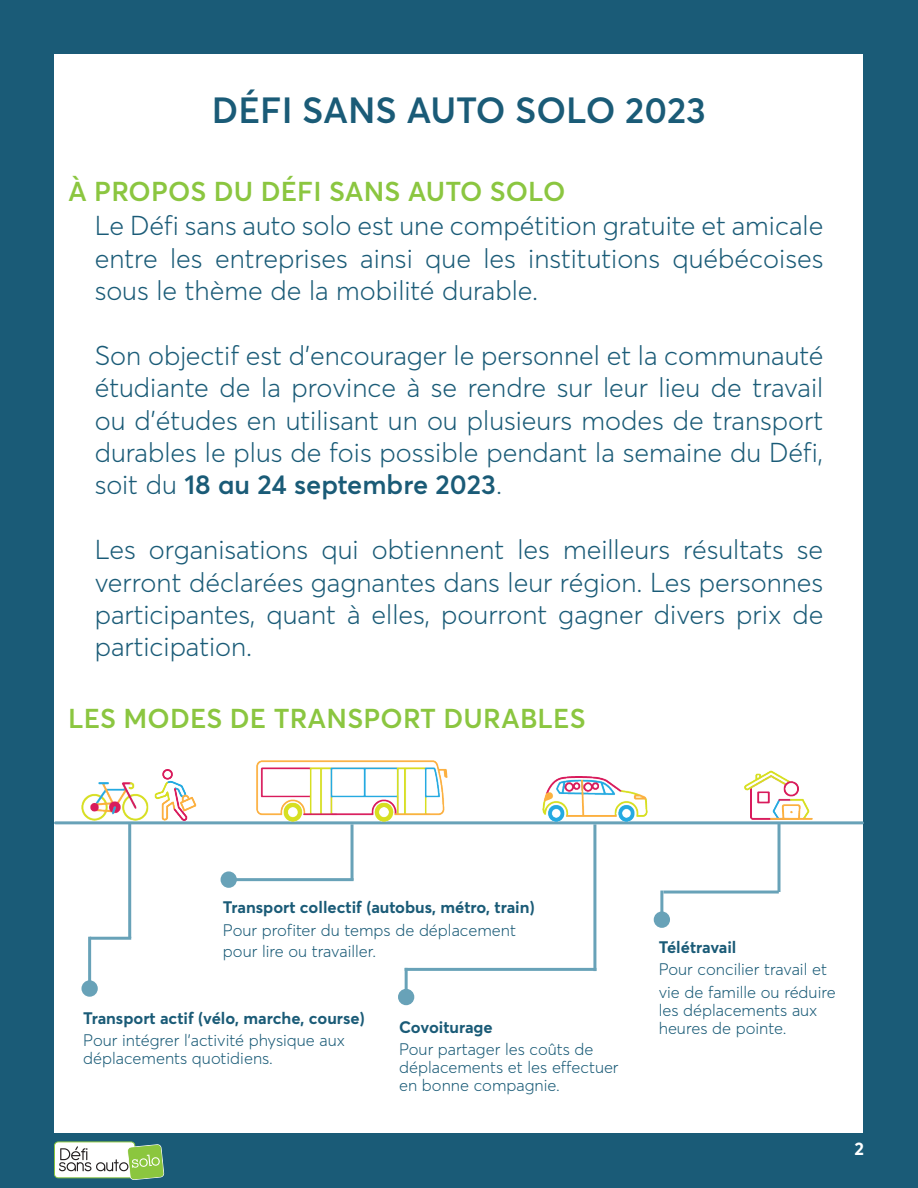
<style>
.page{position:relative;width:918px;height:1188px;background:#1a5b77}
.page>*{position:absolute;margin:0;border:0;box-sizing:border-box;transform-origin:0 0}
.t1{font:600 36px "Averta";color:#1a5b77}
.t2{font:300 27px/32.4px "Averta";color:#1a5b77;text-align:justify}
.t3{font:600 27px "Averta";letter-spacing:.005em;color:#8bc640}
.t4{font:700 18px "Averta";color:#fff}
.Style_de_paragraphe_1{font:300 16.5px/18px "Averta";color:#1a5b77}
.Style_de_paragraphe_1-2{font:700 16.5px "Averta";color:#1a5b77}
.s1{font-weight:600}
</style>
<div class="page">
<div style="left:55px;top:55px;width:808px;height:1078px;background:#fff"></div>
<svg style="left:54px;top:1141px;width:110px;height:39px;background:#bacfae"></svg>
<hr style="left:56px;top:821px;width:806px;height:3px;background:#68a2b8">
<hr style="left:128px;top:823px;width:3px;height:115px;background:#68a2b8">
<div style="left:83px;top:982px;width:13px;height:13px;background:#68a2b8;border-radius:50%"></div>
<div style="left:81px;top:980px;width:17px;height:17px;border:3px solid #68a2b8;border-radius:50%"></div>
<hr style="left:351px;top:824px;width:3px;height:57px;background:#68a2b8">
<div style="left:222px;top:873px;width:13px;height:13px;background:#68a2b8;border-radius:50%"></div>
<div style="left:221px;top:871px;width:16px;height:17px;border:3px solid #68a2b8;border-radius:50%"></div>
<hr style="left:90px;top:937px;width:41px;height:3px;background:#68a2b8">
<hr style="left:88px;top:937px;width:3px;height:52px;background:#68a2b8">
<hr style="left:229px;top:878px;width:125px;height:3px;background:#68a2b8">
<hr style="left:593px;top:824px;width:3px;height:147px;background:#68a2b8">
<div style="left:400px;top:990px;width:13px;height:14px;background:#68a2b8;border-radius:50%"></div>
<div style="left:398px;top:989px;width:16px;height:16px;border:3px solid #68a2b8;border-radius:50%"></div>
<hr style="left:405px;top:968px;width:191px;height:3px;background:#68a2b8">
<hr style="left:405px;top:968px;width:3px;height:29px;background:#68a2b8">
<hr style="left:778px;top:823px;width:3px;height:69px;background:#68a2b8">
<div style="left:655px;top:913px;width:14px;height:13px;background:#68a2b8;border-radius:50%"></div>
<div style="left:654px;top:911px;width:16px;height:17px;border:3px solid #68a2b8;border-radius:50%"></div>
<hr style="left:663px;top:891px;width:116px;height:3px;background:#68a2b8">
<hr style="left:660px;top:891px;width:3px;height:29px;background:#68a2b8">
<img style="left:81px;top:783px;width:68px;height:38px">
<img style="left:256px;top:761px;width:192px;height:60px">
<img style="left:542px;top:777px;width:106px;height:44px">
<img style="left:745px;top:770px;width:67px;height:50px">
<img style="left:154px;top:770px;width:42px;height:51px">
<p class="t1" style="left:212px;top:87px;width:496px">DÉFI SANS AUTO SOLO 2023</p>
<p class="t3" style="left:68px;top:174px;width:499px">À PROPOS DU DÉFI SANS AUTO SOLO</p>
<p class="t2" style="left:95px;top:209px;width:730px">Le Défi sans auto solo est une compétition gratuite et amicale entre les entreprises ainsi que les institutions québécoises sous le thème de la mobilité durable.</p>
<p class="t2" style="left:95px;top:339px;width:730px">Son objectif est d'encourager le personnel et la communauté étudiante de la province à se rendre sur leur lieu de travail ou d’études en utilisant un ou plusieurs modes de transport durables le plus de fois possible pendant la semaine du Défi, soit du <span class="s1">18 au 24 septembre 2023</span>.</p>
<p class="t2" style="left:95px;top:533px;width:730px">Les organisations qui obtiennent les meilleurs résultats se verront déclarées gagnantes dans leur région. Les personnes participantes, quant à elles, pourront gagner divers prix de participation.</p>
<p class="t3" style="left:68px;top:701px;width:519px">LES MODES DE TRANSPORT DURABLES</p>
<p class="Style_de_paragraphe_1-2" style="left:223px;top:897px;width:313px">Transport collectif (autobus, métro, train)</p>
<p class="Style_de_paragraphe_1" style="left:223px;top:919px;width:295px;line-height:21px">Pour profiter du temps de déplacement pour lire ou travailler.</p>
<p class="Style_de_paragraphe_1-2" style="left:83px;top:1007px;width:283px">Transport actif (vélo, marche, course)</p>
<p class="Style_de_paragraphe_1" style="left:83px;top:1031px;width:263px">Pour intégrer l’activité physique aux déplacements quotidiens.</p>
<p class="Style_de_paragraphe_1-2" style="left:399px;top:1016px;width:95px">Covoiturage</p>
<p class="Style_de_paragraphe_1" style="left:399px;top:1040px;width:221px">Pour partager les coûts de déplacements et les effectuer en bonne compagnie.</p>
<p class="Style_de_paragraphe_1-2" style="left:659px;top:936px;width:79px">Télétravail</p>
<p class="Style_de_paragraphe_1" style="left:659px;top:958px;width:179px;line-height:22.5px">Pour concilier travail et vie de famille ou réduire</p>
<p class="Style_de_paragraphe_1" style="left:659px;top:1001px;width:160px">les déplacements aux heures de pointe.</p>
<p class="t4" style="left:854px;top:1138px;width:11px">2</p>
</div>
